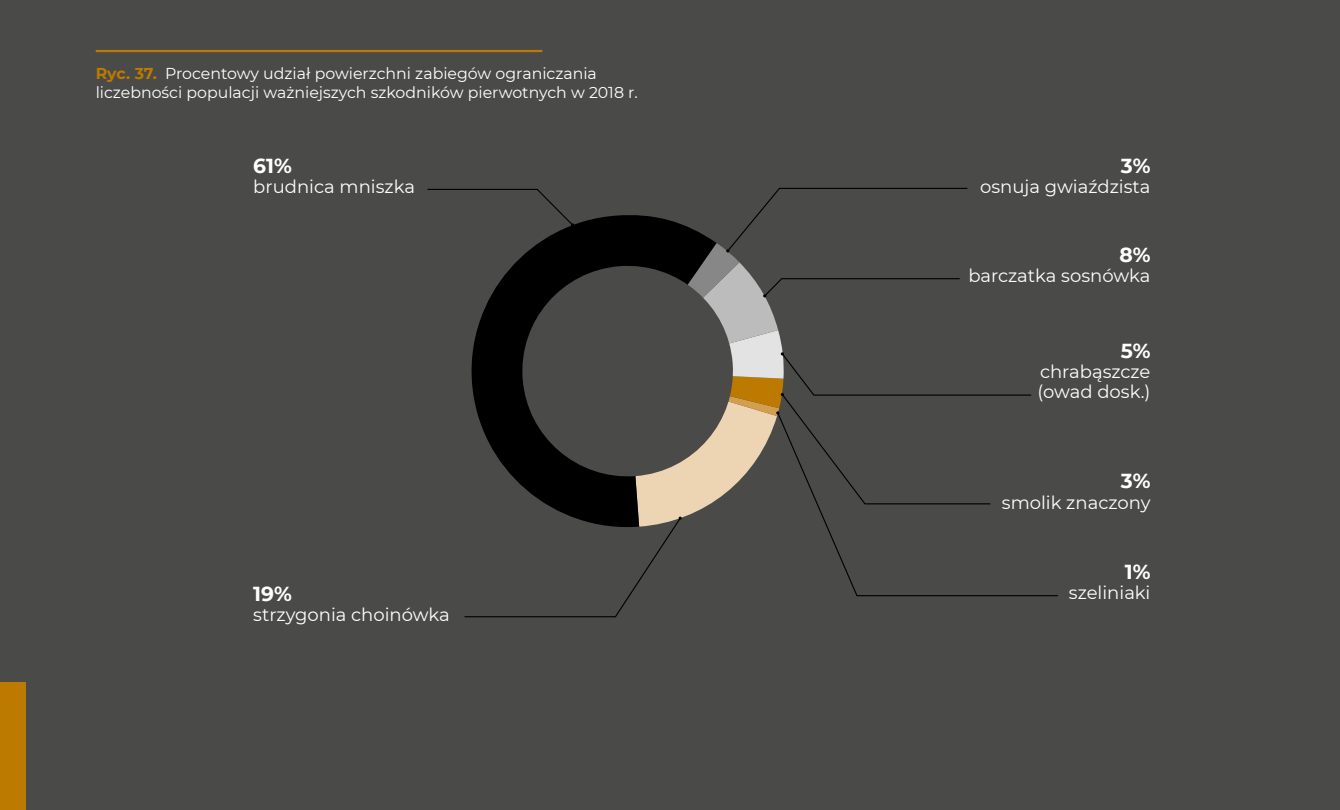
<style>
.page{position:relative;width:1340px;height:810px;background:#fff}
.page>*{position:absolute;margin:0;border:0;box-sizing:border-box;transform-origin:0 0}
.t1{font:700 20.25px "Montserrat";color:#fff}
.t2{font:18px/20.2px "Montserrat";color:#fff}
.t3{font:15.75px/18.9px "Montserrat";color:#fff}
.s1{font-weight:700;color:#bc7a00}
</style>
<div class="page">
<div style="left:0;top:0;width:1339px;height:810px;background:#4a4a49"></div>
<hr style="left:96px;top:50px;width:446px;height:2px;background:#bc7a00">
<div style="left:0;top:682px;width:26px;height:128px;background:#bc7a00"></div>
<svg style="left:427px;top:187px;width:605px;height:431px"></svg>
<p class="t3" style="left:96px;top:63px;width:543px"><span class="s1">Ryc. 37.</span> Procentowy udział powierzchni zabiegów ograniczania liczebności populacji ważniejszych szkodników pierwotnych w 2018 r.</p>
<p class="t1" style="left:253px;top:151px;width:40px">61%</p>
<p class="t2" style="left:253px;top:176px;width:163px">brudnica mniszka</p>
<p class="t1" style="left:253px;top:579px;width:40px">19%</p>
<p class="t2" style="left:253px;top:604px;width:198px">strzygonia choinówka</p>
<p class="t1" style="left:1120px;top:151px;width:31px">3%</p>
<p class="t2" style="left:980px;top:176px;width:172px">osnuja gwiaździsta</p>
<p class="t1" style="left:1119px;top:240px;width:32px">8%</p>
<p class="t2" style="left:968px;top:265px;width:184px">barczatka sosnówka</p>
<p class="t1" style="left:1120px;top:336px;width:31px">5%</p>
<p class="t2" style="left:1037px;top:361px;width:115px">chrabąszcze (owad dosk.)</p>
<p class="t1" style="left:1120px;top:467px;width:31px">3%</p>
<p class="t2" style="left:1001px;top:491px;width:150px">smolik znaczony</p>
<p class="t1" style="left:1124px;top:557px;width:27px">1%</p>
<p class="t2" style="left:1068px;top:582px;width:83px">szeliniaki</p>
</div>
